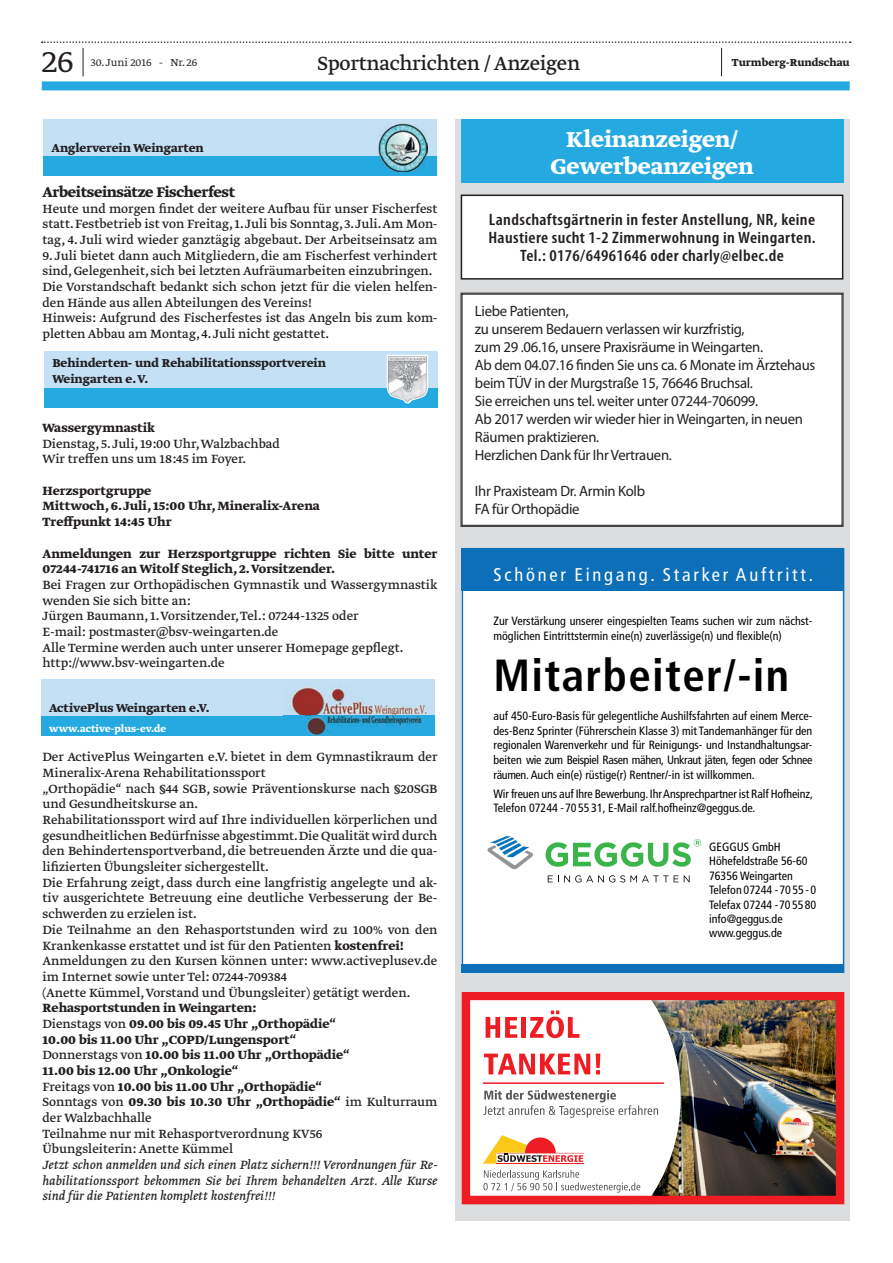
<style>
.page{position:relative;width:893px;height:1263px;background:#fff}
.page>*{position:absolute;margin:0;border:0;box-sizing:border-box;transform-origin:0 0}
.t1{font:700 condensed 45px "Frutiger LT Std";letter-spacing:.03em;color:#000001}
.t2{font:300 36px "Greta Text Std";color:#231f20}
.t3{font:700 25.5px/27px "Greta Text Std";color:#fff;text-align:center}
.t4{font:22.5px "Greta Text Std";letter-spacing:-.015em;color:#231f20}
.t5{font:condensed 18.45px "Frutiger LT Std";letter-spacing:.15em;color:#fff}
.t6{font:600 condensed 16.5px/18px "Myriad Pro";letter-spacing:.02em;color:#231f20;text-align:center;scale:1.09 1}
.t7{font:700 16.5px "Greta Text Std";letter-spacing:-.02em;color:#231f20}
.t8{font:15px/18px "Myriad Pro";letter-spacing:-.02em;color:#231f20}
.t9{font:14.1px/15.8px "Greta Text Std";color:#231f20}
.t10{font:700 14.1px/15.8px "Greta Text Std";color:#231f20}
.t11{font:14.1px/15.8px "Greta Text Std Ita Min";color:#231f20;text-align:justify}
.t12{font:700 13.5px/16.2px "Greta Text Std";color:#231f20}
.t13{font:condensed 12px/14.7px "Frutiger LT Std";color:#000001}
.t14{font:700 12px "Greta Text Std";color:#231f20}
.t15{font:300 12px "Greta Text Std";color:#231f20}
.t16{font:700 11.25px "Greta Text Std";color:#fff}
.t17{font:7.2px "Arial";color:#000}
.s1{font-weight:700}
.s2{font-weight:400}
</style>
<div class="page">
<div style="left:42px;top:81px;width:808px;height:9px;background:#24aae1"></div>
<svg style="left:42px;top:41px;width:809px;height:35px"></svg>
<div style="left:455px;top:119px;width:395px;height:1101px;background:#dcdddf"></div>
<div style="left:43px;top:119px;width:394px;height:57px;background:#c3e0f4"></div>
<div style="left:43px;top:156px;width:394px;height:20px;background:#24aae1"></div>
<img style="left:379px;top:123px;width:48px;height:49px">
<div style="left:44px;top:351px;width:393px;height:57px;background:#c3e0f4"></div>
<div style="left:44px;top:388px;width:393px;height:20px;background:#24aae1"></div>
<svg style="left:387px;top:355px;width:41px;height:49px;background:#b8c8d0"></svg>
<div style="left:41px;top:679px;width:393px;height:57px;background:#c3e0f4"></div>
<div style="left:41px;top:716px;width:393px;height:20px;background:#24aae1"></div>
<img style="left:284px;top:682px;width:150px;height:54px">
<div style="left:461px;top:119px;width:382px;height:64px;background:#24aae1"></div>
<div style="left:461px;top:195px;width:382px;height:84px;background:#fff"></div>
<div style="left:461px;top:195px;width:382px;height:85px;border:2px solid #231f20"></div>
<div style="left:460px;top:292px;width:384px;height:235px;background:#fff"></div>
<div style="left:462px;top:548px;width:382px;height:425px;background:#fff"></div>
<div style="left:462px;top:548px;width:382px;height:42px;background:#0d6fb8"></div>
<div style="left:462px;top:965px;width:382px;height:8px;background:#0d6fb8"></div>
<svg style="left:546px;top:839px;width:155px;height:28px"></svg>
<svg style="left:487px;top:836px;width:46px;height:33px"></svg>
<svg style="left:548px;top:875px;width:142px;height:7px"></svg>
<img style="left:462px;top:993px;width:382px;height:211px">
<svg style="left:486px;top:1017px;width:31px;height:21px"></svg>
<div style="left:521px;top:1017px;width:5px;height:21px;background:#ee1d23"></div>
<svg style="left:530px;top:1010px;width:49px;height:28px"></svg>
<svg style="left:484px;top:1053px;width:106px;height:21px;background:#f68a8d"></svg>
<svg style="left:596px;top:1053px;width:4px;height:21px"></svg>
<svg style="left:483px;top:1090px;width:175px;height:28px;background:#dcdcdd"></svg>
<svg style="left:781px;top:1117px;width:28px;height:9px"></svg>
<svg style="left:483px;top:1170px;width:157px;height:22px;background:#e4e4e5"></svg>
<svg style="left:576px;top:359px;width:7px;height:11px"></svg>
<h2 class="t2" style="left:42px;top:41px;width:33px">26</h2>
<p class="t15" style="left:91px;top:56px;width:108px">30. Juni 2016 - Nr. 26</p>
<p class="t14" style="left:732px;top:56px;width:119px">Turmberg-Rundschau</p>
<h3 class="t4" style="left:318px;top:50px;width:264px">Sportnachrichten / Anzeigen</h3>
<h3 class="t3" style="left:550px;top:127px;width:205px">Kleinanzeigen/<br>Gewerbeanzeigen</h3>
<p class="t6" style="left:488px;top:210px;width:302px">Landschaftsgärtnerin in fester Anstellung, NR, keine<br>Haustiere sucht 1-2 Zimmerwohnung in Weingarten.<br>Tel.: 0176/64961646 oder charly@elbec.de</p>
<p class="t12" style="left:52px;top:140px;width:154px">Anglerverein Weingarten</p>
<p class="t7" style="left:43px;top:182px;width:194px">Arbeitseinsätze Fischerfest</p>
<p class="t9" style="left:43px;top:201px;width:396px;text-align:justify">Heute und morgen findet der weitere Aufbau fü r unser Fischerfest statt. Festbetrieb ist von Freitag, 1. Juli bis Sonntag, 3. Juli.Am Mon&shy;tag, 4. Juli wird wieder ganztägig abgebaut. Der Arbeitseinsatz am</p>
<p class="t9" style="left:43px;top:248px;width:396px">9. Juli bietet dann auch Mitgliedern, die am Fischerfest verhindert sind, Gelegenheit, sich bei letzten Aufräumarbeiten einzubringen.<br>Die Vorstandschaft bedankt sich schon jetzt fü r die vielen helfen&shy;den Hände aus allen Abteilungen des Vereins!<br>Hinweis: Aufgrund des Fischerfestes ist das Angeln bis zum kom&shy;pletten Abbau am Montag, 4. Juli nicht gestattet.</p>
<p class="t8" style="left:475px;top:302px;width:342px">Liebe Patienten,<br>zu unserem Bedauern verlassen wir kurzfristig,<br>zum 29 .06.16, unsere Praxisräume in Weingarten.<br>Ab dem 04.07.16 nden Sie uns ca. 6 Monate im Ärztehaus beim TÜV in der Murgstraße 15, 76646 Bruchsal.<br>Sie erreichen uns tel. weiter unter 07244-706099.<br>Ab 2017 werden wir wieder hier in Weingarten, in neuen Räumen praktizieren.<br>Herzlichen Dank für Ihr Vertrauen.</p>
<p class="t8" style="left:475px;top:482px;width:172px">Ihr Praxisteam Dr. Armin Kolb<br>FA für Orthopädie</p>
<p class="t12" style="left:52px;top:356px;width:275px">Behinderten- und Rehabilitationssportverein<br>Weingarten e. V.</p>
<p class="t17" style="left:476px;top:359px;width:57px">Behinderten- und</p>
<p class="t17" style="left:478px;top:376px;width:53px">Weingarten e.V.</p>
<p class="t10" style="left:43px;top:421px;width:114px">Wassergymnastik</p>
<p class="t9" style="left:43px;top:436px;width:239px">Dienstag, 5. Juli, 19:00 Uhr, Walzbachbad<br>Wir treffen uns um 18:45 im Foyer.</p>
<p class="t10" style="left:43px;top:483px;width:279px">Herzsportgruppe<br>Mittwoch, 6. Juli, 15:00 Uhr, Mineralix-Arena<br>Treffpunkt 14:45 Uhr</p>
<p class="t10" style="left:43px;top:546px;width:396px">Anmeldungen zur Herzsportgruppe richten Sie bitte unter<br>07244-741716 an Witolf Steglich, 2. Vorsitzender.</p>
<p class="t9" style="left:43px;top:577px;width:396px">Bei Fragen zur Orthopädischen Gymnastik und Wassergymnastik wenden Sie sich bitte an:<br>Jü rgen Baumann, 1. Vorsitzender, Tel.: 07244-1325 oder<br>E-mail: postmaster@bsv-weingarten.de<br>Alle Termine werden auch unter unserer Homepage gepflegt. http://www.bsv-weingarten.de</p>
<h3 class="t5" style="left:493px;top:564px;width:321px">Schöner Eingang. Starker Auftritt.</h3>
<p class="t13" style="left:493px;top:614px;width:320px">Zur Verstärkung unserer eingespielten Teams suchen wir zum nächst&shy;möglichen Eintrittstermin eine(n) zuverlässige(n) und flexible(n)</p>
<h1 class="t1" style="left:493px;top:648px;width:297px">Mitarbeiter/-in</h1>
<p class="t13" style="left:493px;top:708px;width:320px;text-align:justify">auf 450-Euro-Basis für gelegentliche Aushilfsfahrten auf einem Merce&shy;des-Benz Sprinter (Führerschein Klasse 3) mit Tandemanhänger für den regionalen Warenverkehr und für Reinigungs- und Instandhaltungsar&shy;beiten wie zum Beispiel Rasen mähen, Unkraut jäten, fegen oder Schnee räumen. Auch ein(e) rüstige(r) Rentner/-in ist willkommen.</p>
<p class="t13" style="left:493px;top:786px;width:321px">Wir freuen uns auf Ihre Bewerbung. Ihr Ansprechpartner ist Ralf Hofheinz,<br>Telefon 07244 - 70 55 31, E-Mail ralf.hofheinz@geggus.de.</p>
<p class="t13" style="left:709px;top:840px;width:109px">GEGGUS GmbH<br>Höhefeldstraße 56-60<br>76356 Weingarten<br>Telefon 07244 - 70 55 - 0<br>Telefax 07244 - 70 55 80 info@geggus.de www.geggus.de</p>
<p class="t12" style="left:49px;top:700px;width:162px">ActivePlus Weingarten e.V.</p>
<p class="t16" style="left:49px;top:721px;width:118px">www.active-plus-ev.de</p>
<p class="t9" style="left:43px;top:750px;width:396px">Der ActivePlus Weingarten e.V. bietet in dem Gymnastikraum der Mineralix-Arena Rehabilitationssport<br>„Orthopädie“ nach §44 SGB, sowie Präventionskurse nach §20SGB und Gesundheitskurse an.<br>Rehabilitationssport wird auf Ihre individuellen körperlichen und gesundheitlichen Bedü rfnisse abgestimmt. Die Qualität wird durch den Behindertensportverband, die betreuenden Ärzte und die qua&shy;lifizierten Übungsleiter sichergestellt.<br>Die Erfahrung zeigt, dass durch eine langfristig angelegte und ak&shy;tiv ausgerichtete Betreuung eine deutliche Verbesserung der Be&shy;schwerden zu erzielen ist.<br>Die Teilnahme an den Rehasportstunden wird zu 100% von den Krankenkasse erstattet und ist fü r den Patienten <span class="s1">kostenfrei!<br></span>Anmeldungen zu den Kursen können unter: www.activeplusev.de im Internet sowie unter Tel: 07244-709384<br>(Anette Kü mmel, Vorstand und Übungsleiter) getätigt werden.</p>
<p class="t10" style="left:43px;top:1001px;width:396px">Rehasportstunden in Weingarten:<br><span class="s2">Dienstags von</span> 09.00 bis 09.45 Uhr „Orthopädie“<br>10.00 bis 11.00 Uhr „COPD/Lungensport“<br><span class="s2">Donnerstags von</span> 10.00 bis 11.00 Uhr „Orthopädie“<br>11.00 bis 12.00 Uhr „Onkologie“<br><span class="s2">Freitags von</span> 10.00 bis 11.00 Uhr „Orthopädie“<br><span class="s2">Sonntags von</span> 09.30 bis 10.30 Uhr „Orthopädie“ <span class="s2">im Kulturraum der Walzbachhalle<br>Teilnahme nur mit Rehasportverordnung KV56<br>Übungsleiterin: Anette Kü mmel</span></p>
<p class="t11" style="left:43px;top:1158px;width:396px">Jetzt schon anmelden und sich einen Platz sichern!!! Verordnungen fü r Re&shy;habilitationssport bekommen Sie bei Ihrem behandelten Arzt. Alle Kurse sind fü r die Patienten komplett kostenfrei!!!</p>
</div>
